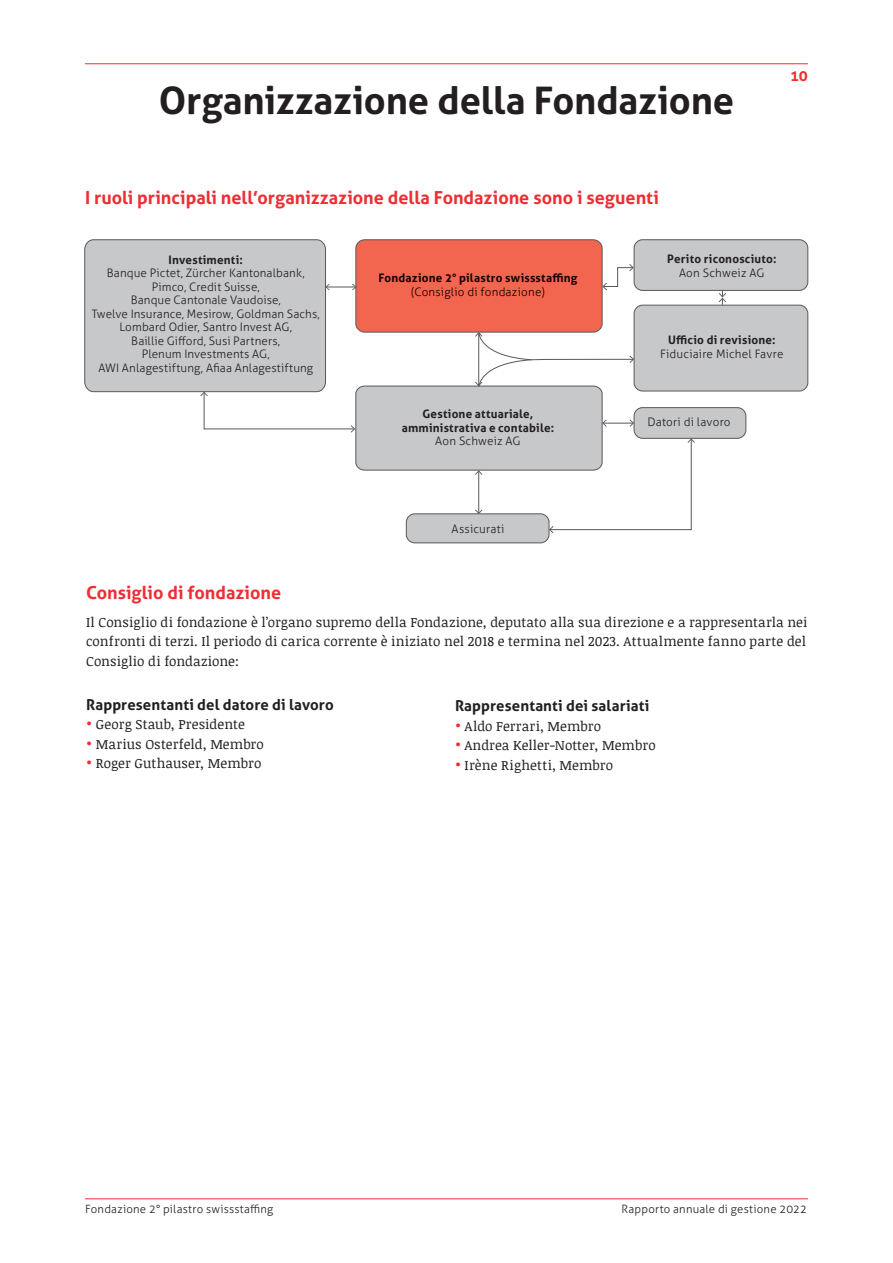
<style>
.page{position:relative;width:893px;height:1263px;background:#fff}
.page>*{position:absolute;margin:0;border:0;box-sizing:border-box;transform-origin:0 0}
.t1{font:700 37.95px "Aller";letter-spacing:-.005em;color:#231f20}
.t2{font:700 18px "Aller";color:#ee2e32}
.t3{font:700 15px "Aller";letter-spacing:.01em;color:#231f20}
.t4{font:700 15px "Aller";color:#ee2e32}
.t5{font:13.5px/19.5px "Noticia Text";letter-spacing:.005em;color:#231f20;text-align:justify}
.t6{font:300 11.7px/13.5px "Aller";letter-spacing:.01em;color:#231f20;text-align:center}
.t7{font:700 11.7px/13.5px "Aller";letter-spacing:.02em;color:#231f20;text-align:center}
.t8{font:700 11.7px "Aller";letter-spacing:.02em;color:#160000}
.t9{font:300 11.7px "Aller";letter-spacing:.02em;color:#160000}
.t10{font:300 11.4px "Aller";letter-spacing:.02em;color:#231f20}
.s1{font-family:"Aller";font-size:15px;color:#ee2e32}
</style>
<div class="page">
<div style="left:85px;top:240px;width:240px;height:152px;background:#c7c8ca;border-radius:9px"></div>
<div style="left:84px;top:239px;width:242px;height:153px;border:1px solid #57585a;border-radius:9px"></div>
<div style="left:356px;top:240px;width:246px;height:92px;background:#f26650;border-radius:9px"></div>
<div style="left:355px;top:239px;width:248px;height:94px;border:1px solid #57585a;border-radius:9px"></div>
<div style="left:634px;top:240px;width:174px;height:50px;background:#c7c8ca;border-radius:9px"></div>
<div style="left:634px;top:239px;width:174px;height:52px;border:1px solid #57585a;border-radius:9px"></div>
<div style="left:634px;top:305px;width:174px;height:86px;background:#c7c8ca;border-radius:9px"></div>
<div style="left:634px;top:305px;width:174px;height:86px;border:1px solid #57585a;border-radius:9px"></div>
<div style="left:634px;top:408px;width:112px;height:30px;background:#c7c8ca;border-radius:9px"></div>
<div style="left:634px;top:407px;width:112px;height:32px;border:1px solid #57585a;border-radius:9px"></div>
<div style="left:406px;top:514px;width:143px;height:29px;background:#c7c8ca;border-radius:9px"></div>
<div style="left:406px;top:513px;width:143px;height:30px;border:1px solid #57585a;border-radius:9px"></div>
<svg style="left:325px;top:284px;width:31px;height:6px"></svg>
<svg style="left:719px;top:290px;width:7px;height:15px"></svg>
<svg style="left:602px;top:264px;width:32px;height:26px"></svg>
<svg style="left:200px;top:332px;width:495px;height:201px"></svg>
<hr style="left:85px;top:1198px;width:723px;height:1px;background:#ee2e32">
<hr style="left:85px;top:63px;width:723px;height:1px;background:#ee2e32">
<h1 class="t1" style="left:159px;top:77px;width:577px">Organizzazione della Fondazione</h1>
<p class="t4" style="left:790px;top:66px;width:19px">10</p>
<h2 class="t2" style="left:85px;top:186px;width:575px">I ruoli principali nell’organizzazione della Fondazione sono i seguenti</h2>
<p class="t7" style="left:169px;top:253px;width:76px">Investimenti:</p>
<p class="t6" style="left:92px;top:266px;width:230px">Banque Pictet, Zürcher Kantonalbank, Pimco, Credit Suisse,<br>Banque Cantonale Vaudoise,<br>Twelve Insurance, Mesirow, Goldman Sachs, Lombard Odier, Santro Invest AG,<br>Baillie Gifford, Susi Partners,<br>Plenum Investments AG,<br>AWI Anlagestiftung, Afiaa Anlagestiftung</p>
<p class="t8" style="left:378px;top:271px;width:201px">Fondazione 2° pilastro swissstaffing</p>
<p class="t9" style="left:411px;top:285px;width:135px">(Consiglio di fondazione)</p>
<p class="t7" style="left:402px;top:407px;width:154px">Gestione attuariale, amministrativa e contabile:</p>
<p class="t6" style="left:435px;top:434px;width:87px">Aon Schweiz AG</p>
<p class="t7" style="left:667px;top:252px;width:111px">Perito riconosciuto:</p>
<p class="t6" style="left:679px;top:266px;width:87px">Aon Schweiz AG</p>
<p class="t7" style="left:668px;top:333px;width:109px">Ufficio di revisione:</p>
<p class="t6" style="left:660px;top:347px;width:125px">Fiduciaire Michel Favre</p>
<p class="t6" style="left:647px;top:415px;width:85px">Datori di lavoro</p>
<p class="t6" style="left:452px;top:522px;width:54px">Assicurati</p>
<h2 class="t2" style="left:86px;top:581px;width:197px">Consiglio di fondazione</h2>
<p class="t5" style="left:86px;top:612px;width:723px">Il Consiglio di fondazione è l’organo supremo della Fondazione, deputato alla sua direzione e a rappresentarla nei confronti di terzi. Il periodo di carica corrente è iniziato nel 2018 e termina nel 2023. Attualmente fanno parte del Consiglio di fondazione:</p>
<p class="t3" style="left:86px;top:695px;width:249px">Rappresentanti del datore di lavoro</p>
<p class="t5" style="left:86px;top:714px;width:160px"><span class="s1">•</span> Georg Staub, Presidente</p>
<p class="t5" style="left:86px;top:734px;width:179px"><span class="s1">•</span> Marius Osterfeld, Membro</p>
<p class="t5" style="left:86px;top:753px;width:177px"><span class="s1">•</span> Roger Guthauser, Membro</p>
<p class="t3" style="left:455px;top:697px;width:196px">Rappresentanti dei salariati</p>
<p class="t5" style="left:455px;top:716px;width:148px"><span class="s1">•</span> Aldo Ferrari, Membro</p>
<p class="t5" style="left:455px;top:735px;width:202px"><span class="s1">•</span> Andrea Keller-Notter, Membro</p>
<p class="t5" style="left:455px;top:755px;width:160px"><span class="s1">•</span> Irène Righetti, Membro</p>
<p class="t10" style="left:85px;top:1202px;width:190px">Fondazione 2° pilastro swissstaffing</p>
<p class="t10" style="left:621px;top:1202px;width:187px">Rapporto annuale di gestione 2022</p>
</div>
